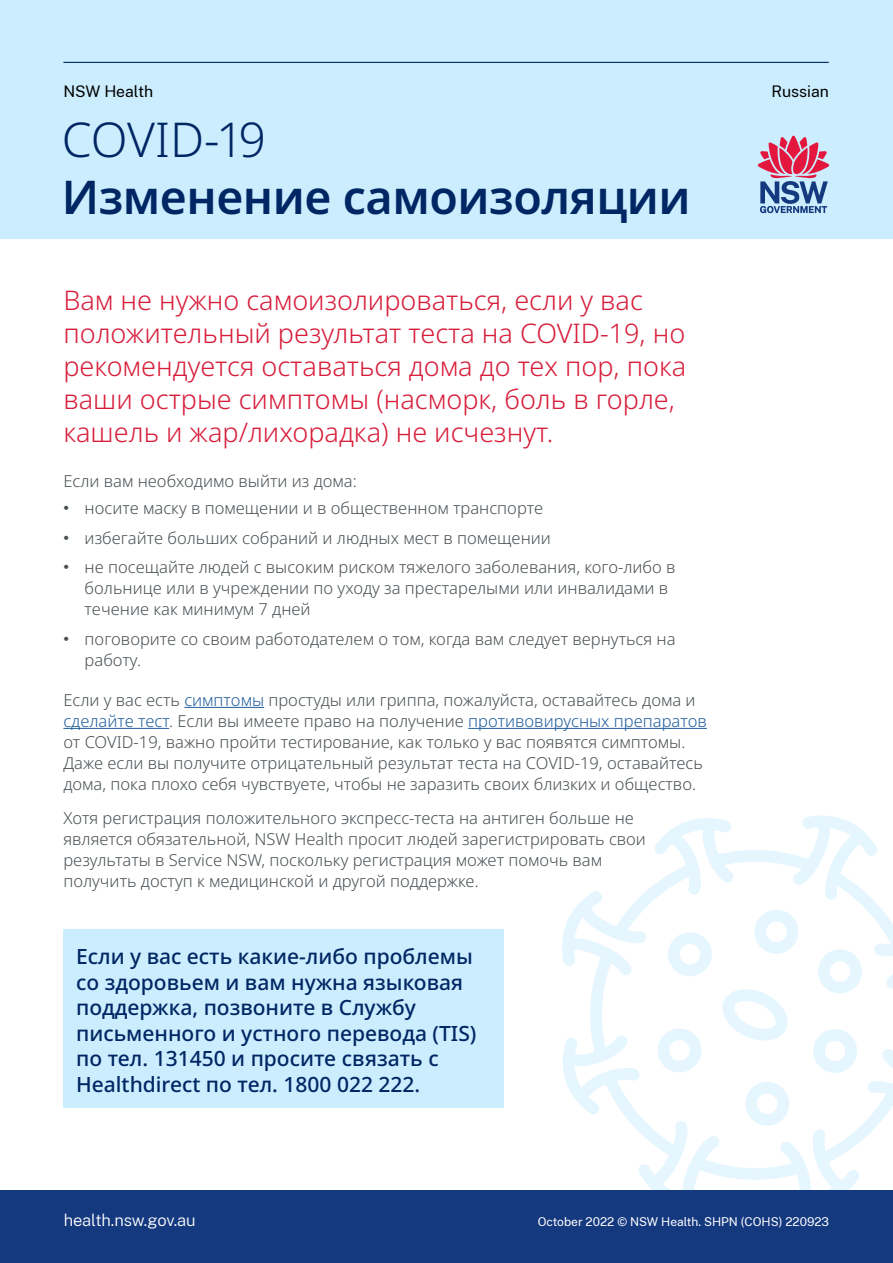
<style>
.page{position:relative;width:893px;height:1263px;background:#fff}
.page>*{position:absolute;margin:0;border:0;box-sizing:border-box;transform-origin:0 0}
.Divider_title__H1{font:300 48px "Noto Sans";letter-spacing:-.005em;color:#002664}
.Divider_title__H1-2{font:600 46.5px "Noto Sans";letter-spacing:-.01em;color:#002664}
.Heading_2__H2{font:300 27px/33px "Noto Sans";color:#d71e3b}
.Heading_3__H3{font:500 21px/25.5px "Noto Sans";color:#002664}
.Body{font:300 16.5px/21px "Noto Sans";color:#495054}
.Level_1_bullet{font:300 16.5px/21px "Noto Sans";color:#495054}
.t1{font:300 16.5px "Public Sans";letter-spacing:-.01em;color:#fff}
.t2{font:15.75px "Public Sans";color:#000}
.t3{font:12px "Public Sans";color:#fff}
.s1{font-family:"Public Sans";font-weight:700}
.s2{color:#215e9e}
</style>
<div class="page">
<svg style="left:552px;top:815px;width:341px;height:376px"></svg>
<div style="left:0;top:0;width:893px;height:239px;background:#cbedfd"></div>
<svg style="left:758px;top:136px;width:71px;height:77px"></svg>
<hr style="left:63px;top:62px;width:766px;height:1px;background:#002664">
<div style="left:0;top:1191px;width:893px;height:72px;background:#15397f"></div>
<hr style="left:184px;top:707px;width:80px;height:1px;background:#215e9e">
<hr style="left:63px;top:728px;width:106px;height:1px;background:#215e9e">
<hr style="left:468px;top:728px;width:239px;height:1px;background:#215e9e">
<div style="left:63px;top:929px;width:441px;height:179px;background:#cbedfd"></div>
<p class="t2" style="left:63px;top:81px;width:91px">NSW Health</p>
<p class="t2" style="left:771px;top:81px;width:59px">Russian</p>
<h1 class="Divider_title__H1" style="left:62px;top:106px;width:206px">COVID-19</h1>
<h1 class="Divider_title__H1-2" style="left:62px;top:164px;width:630px">Изменение самоизоляции</h1>
<h2 class="Heading_2__H2" style="left:63px;top:285px;width:624px">Вам не нужно самоизолироваться, если у вас положительный результат теста на COVID-19, но рекомендуется оставаться дома до тех пор, пока ваши острые симптомы (насморк, боль в горле, кашель и жар/лихорадка) не исчезнут.</h2>
<p class="Body" style="left:63px;top:471px;width:295px">Если вам необходимо выйти из дома:</p>
<p class="Level_1_bullet" style="left:63px;top:498px;width:481px"><span class="s1">•</span> носите маску в помещении и в общественном транспорте</p>
<p class="Level_1_bullet" style="left:63px;top:527px;width:489px"><span class="s1">•</span> избегайте больших собраний и людных мест в помещении</p>
<p class="Level_1_bullet" style="left:85px;top:557px;width:592px;text-indent:-21px"><span class="s1">•</span> не посещайте людей с высоким риском тяжелого заболевания, кого-либо в больнице или в учреждении по уходу за престарелыми или инвалидами в течение как минимум 7 дней</p>
<p class="Level_1_bullet" style="left:85px;top:628px;width:592px;text-indent:-21px"><span class="s1">•</span> поговорите со своим работодателем о том, когда вам следует вернуться на работу.</p>
<p class="Body" style="left:63px;top:690px;width:645px">Если у вас есть <span class="s2">симптомы</span> простуды или гриппа, пожалуйста, оставайтесь дома и <span class="s2">сделайте тест</span>. Если вы имеете право на получение <span class="s2">противовирусных препаратов </span>от COVID-19, важно пройти тестирование, как только у вас появятся симптомы.<br>Даже если вы получите отрицательный результат теста на COVID-19, оставайтесь дома, пока плохо себя чувствуете, чтобы не заразить своих близких и общество.</p>
<p class="Body" style="left:63px;top:807px;width:584px">Хотя регистрация положительного экспресс-теста на антиген больше не является обязательной, NSW Health просит людей зарегистрировать свои результаты в Service NSW, поскольку регистрация может помочь вам получить доступ к медицинской и другой поддержке.</p>
<h3 class="Heading_3__H3" style="left:76px;top:944px;width:402px">Если у вас есть какие-либо проблемы со здоровьем и вам нужна языковая поддержка, позвоните в Службу письменного и устного перевода (TIS) по тел. 131450 и просите связать с Healthdirect по тел. 1800 022 222.</h3>
<p class="t1" style="left:64px;top:1209px;width:133px">health.nsw.gov.au</p>
<p class="t3" style="left:538px;top:1214px;width:293px">October 2022 © NSW Health. SHPN (COHS) 220923</p>
</div>
